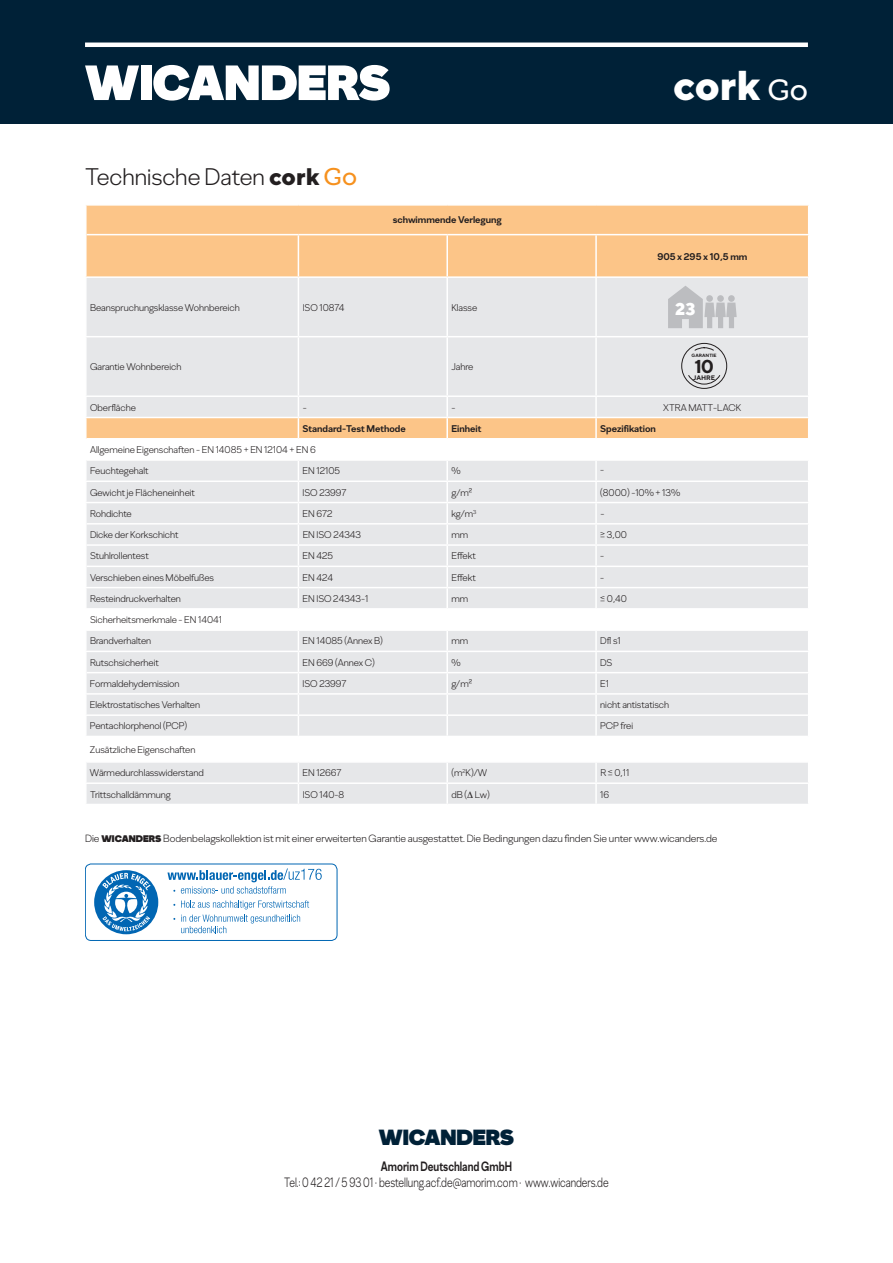
<style>
.page{position:relative;width:893px;height:1263px;background:#fff}
.page>*{position:absolute;margin:0;border:0;box-sizing:border-box;transform-origin:0 0}
.t1{font:54px "Amorim Sans Logo";letter-spacing:-.005em;color:#fff}
.t2{font:800 41.7px "TT Norms";color:#fff}
.t3{font:300 24px "Amorim Sans";color:#231f20}
.t4{font:24px "Amorim Sans Logo";letter-spacing:-.01em;color:#002137}
.t5{font:700 18.6px "TT Norms";color:#231f20}
.t6{font:800 16.95px "TT Norms";color:#fff}
.t7{font:300 13.5px "Amorim Sans";color:#231f20;scale:.78 1}
.t8{font:700 13.5px "Amorim Sans";color:#231f20;scale:.78 1}
.t9{font:300 10.5px "Amorim Sans";color:#231f20}
.t10{font:300 9.75px/21.3px "Amorim Sans";color:#231f20}
.t11{font:700 9.75px "Amorim Sans";color:#231f20}
.t12{font:700 6.6px "TT Norms";color:#231f20}
.t13{font:700 4.65px "TT Norms";color:#231f20}
.s1{font-family:"Museo Slab 500";font-weight:400;font-size:29.1px}
.s2{font-family:"TT Norms";font-weight:800}
.s3{font-family:"Museo Slab 500";font-weight:400;color:#f6911e}
.s4{font-family:"Amorim Sans Logo";font-weight:400}
</style>
<div class="page">
<div style="left:87px;top:206px;width:721px;height:70px;background:#fcc588"></div>
<div style="left:87px;top:278px;width:721px;height:117px;background:#e6e7e9"></div>
<hr style="left:298px;top:235px;width:1px;height:41px;background:#fff">
<hr style="left:446px;top:235px;width:2px;height:41px;background:#fff">
<hr style="left:87px;top:234px;width:211px;height:1px;background:#fff">
<hr style="left:298px;top:234px;width:149px;height:1px;background:#fff">
<hr style="left:447px;top:234px;width:149px;height:1px;background:#fff">
<hr style="left:596px;top:234px;width:213px;height:1px;background:#fff">
<hr style="left:595px;top:235px;width:2px;height:41px;background:#fff">
<hr style="left:298px;top:278px;width:1px;height:58px;background:#fff">
<hr style="left:446px;top:278px;width:2px;height:58px;background:#fff">
<hr style="left:595px;top:278px;width:2px;height:58px;background:#fff">
<hr style="left:85px;top:336px;width:213px;height:1px;background:#fff">
<hr style="left:298px;top:336px;width:149px;height:1px;background:#fff">
<hr style="left:298px;top:337px;width:1px;height:58px;background:#fff">
<hr style="left:447px;top:336px;width:149px;height:1px;background:#fff">
<hr style="left:446px;top:337px;width:2px;height:58px;background:#fff">
<hr style="left:596px;top:336px;width:213px;height:1px;background:#fff">
<hr style="left:595px;top:337px;width:2px;height:58px;background:#fff">
<svg style="left:86px;top:397px;width:723px;height:407px"></svg>
<hr style="left:298px;top:693px;width:149px;height:2px;background:#fff">
<hr style="left:447px;top:693px;width:149px;height:2px;background:#fff">
<hr style="left:596px;top:693px;width:212px;height:2px;background:#fff">
<hr style="left:85px;top:714px;width:213px;height:2px;background:#fff">
<hr style="left:85px;top:716px;width:2px;height:20px;background:#fff">
<hr style="left:298px;top:714px;width:149px;height:2px;background:#fff">
<hr style="left:447px;top:714px;width:149px;height:2px;background:#fff">
<hr style="left:596px;top:714px;width:212px;height:2px;background:#fff">
<hr style="left:85px;top:736px;width:213px;height:1px;background:#fff">
<hr style="left:298px;top:736px;width:149px;height:1px;background:#fff">
<hr style="left:447px;top:736px;width:149px;height:1px;background:#fff">
<hr style="left:596px;top:736px;width:212px;height:1px;background:#fff">
<hr style="left:87px;top:761px;width:211px;height:2px;background:#fff">
<hr style="left:298px;top:761px;width:149px;height:2px;background:#fff">
<hr style="left:447px;top:761px;width:149px;height:2px;background:#fff">
<hr style="left:596px;top:761px;width:212px;height:2px;background:#fff">
<svg style="left:668px;top:286px;width:69px;height:42px;background:#cbccce"></svg>
<svg style="left:681px;top:342px;width:47px;height:47px;background:#d4d4d6"></svg>
<div style="left:85px;top:864px;width:252px;height:77px;border:1px solid #0166b3;border-radius:6px"></div>
<svg style="left:94px;top:870px;width:64px;height:64px"></svg>
<svg style="left:167px;top:868px;width:155px;height:26px"></svg>
<svg style="left:181px;top:900px;width:128px;height:9px"></svg>
<svg style="left:181px;top:915px;width:119px;height:18px"></svg>
<div style="left:0;top:0;width:893px;height:123px;background:#002137"></div>
<hr style="left:85px;top:43px;width:723px;height:4px;background:#fff">
<h1 class="t1" style="left:85px;top:50px;width:307px">WICANDERS</h1>
<h2 class="t2" style="left:673px;top:58px;width:136px">cork <span class="s1">Go</span></h2>
<h3 class="t3" style="left:85px;top:161px;width:274px">Technische Daten <span class="s2">cork</span> <span class="s3">Go</span></h3>
<p class="t11" style="left:393px;top:214px;width:110px">schwimmende Verlegung</p>
<p class="t11" style="left:657px;top:250px;width:92px">905 x 295 x 10,5 mm</p>
<p class="t10" style="left:90px;top:296px;width:151px">Beanspruchungsklasse Wohnbereich</p>
<p class="t10" style="left:303px;top:296px;width:43px">ISO 10874</p>
<p class="t10" style="left:451px;top:296px;width:27px">Klasse</p>
<h3 class="t6" style="left:675px;top:298px;width:22px">23</h3>
<p class="t13" style="left:692px;top:352px;width:27px">GARANTIE</p>
<p class="t12" style="left:693px;top:373px;width:24px">JAHRE</p>
<h3 class="t5" style="left:694px;top:354px;width:21px">10</h3>
<p class="t10" style="left:90px;top:356px;width:93px">Garantie Wohnbereich</p>
<p class="t10" style="left:451px;top:356px;width:23px">Jahre</p>
<p class="t10" style="left:90px;top:396px;width:47px">Oberfläche</p>
<p class="t10" style="left:663px;top:396px;width:80px">XTRA MATT-LACK</p>
<p class="t11" style="left:303px;top:422px;width:105px">Standard-Test Methode</p>
<p class="t11" style="left:451px;top:422px;width:32px">Einheit</p>
<p class="t11" style="left:600px;top:422px;width:57px">Spezifikation</p>
<p class="t10" style="left:90px;top:439px;width:227px">Allgemeine Eigenschaften - EN 14085 + EN 12104 + EN 6<br>Feuchtegehalt</p>
<p class="t10" style="left:303px;top:460px;width:39px">EN 12105</p>
<p class="t10" style="left:451px;top:460px;width:11px">%</p>
<p class="t10" style="left:90px;top:481px;width:107px">Gewicht je Flächeneinheit</p>
<p class="t10" style="left:303px;top:481px;width:46px">ISO 23997</p>
<p class="t10" style="left:451px;top:481px;width:22px">g/m²</p>
<p class="t10" style="left:600px;top:481px;width:81px">(8000) -10% + 13%</p>
<p class="t10" style="left:90px;top:503px;width:43px">Rohdichte</p>
<p class="t10" style="left:303px;top:503px;width:31px">EN 672</p>
<p class="t10" style="left:451px;top:503px;width:27px">kg/m<sup>3</sup></p>
<p class="t10" style="left:600px;top:503px;width:6px">-</p>
<p class="t10" style="left:90px;top:524px;width:90px">Dicke der Korkschicht</p>
<p class="t10" style="left:303px;top:524px;width:60px">EN ISO 24343</p>
<p class="t10" style="left:451px;top:524px;width:18px">mm</p>
<p class="t10" style="left:600px;top:524px;width:28px">≥ 3,00</p>
<p class="t10" style="left:90px;top:545px;width:60px">Stuhlrollentest</p>
<p class="t10" style="left:303px;top:545px;width:32px">EN 425</p>
<p class="t10" style="left:451px;top:545px;width:26px">Effekt</p>
<p class="t10" style="left:600px;top:545px;width:6px">-</p>
<p class="t10" style="left:90px;top:566px;width:125px">Verschieben eines Möbelfußes</p>
<p class="t10" style="left:303px;top:566px;width:32px">EN 424</p>
<p class="t10" style="left:451px;top:566px;width:26px">Effekt</p>
<p class="t10" style="left:90px;top:588px;width:92px">Resteindruckverhalten</p>
<p class="t10" style="left:303px;top:588px;width:67px">EN ISO 24343-1</p>
<p class="t10" style="left:451px;top:588px;width:18px">mm</p>
<p class="t10" style="left:600px;top:588px;width:28px">≤ 0,40</p>
<p class="t10" style="left:90px;top:609px;width:134px">Sicherheitsmerkmale - EN 14041<br>Brandverhalten</p>
<p class="t10" style="left:303px;top:630px;width:82px">EN 14085 (Annex B)</p>
<p class="t10" style="left:451px;top:630px;width:18px">mm</p>
<p class="t10" style="left:600px;top:630px;width:22px">Dfl s1</p>
<p class="t10" style="left:90px;top:651px;width:71px">Rutschsicherheit</p>
<p class="t10" style="left:303px;top:651px;width:74px">EN 669 (Annex C)</p>
<p class="t10" style="left:451px;top:651px;width:11px">%</p>
<p class="t10" style="left:600px;top:651px;width:14px">DS</p>
<p class="t10" style="left:90px;top:673px;width:91px">Formaldehydemission</p>
<p class="t10" style="left:303px;top:673px;width:46px">ISO 23997</p>
<p class="t10" style="left:451px;top:673px;width:22px">g/m²</p>
<p class="t10" style="left:600px;top:673px;width:10px">E1</p>
<p class="t10" style="left:90px;top:694px;width:112px">Elektrostatisches Verhalten</p>
<p class="t10" style="left:600px;top:694px;width:70px">nicht antistatisch</p>
<p class="t10" style="left:90px;top:715px;width:99px">Pentachlorphenol (PCP)</p>
<p class="t10" style="left:600px;top:715px;width:34px">PCP frei</p>
<p class="t10" style="left:90px;top:739px;width:107px">Zusätzliche Eigenschaften</p>
<p class="t10" style="left:90px;top:762px;width:115px">Wärmedurchlasswiderstand</p>
<p class="t10" style="left:303px;top:762px;width:40px">EN 12667</p>
<p class="t10" style="left:451px;top:762px;width:37px">(m<sup>2</sup>K)/W</p>
<p class="t10" style="left:600px;top:762px;width:30px">R ≤ 0,11</p>
<p class="t10" style="left:90px;top:783px;width:82px">Trittschalldämmung</p>
<p class="t10" style="left:303px;top:783px;width:43px">ISO 140-8</p>
<p class="t10" style="left:451px;top:783px;width:40px">dB (∆ Lw)</p>
<p class="t10" style="left:600px;top:783px;width:10px">16</p>
<p class="t9" style="left:85px;top:831px;width:634px">Die <span class="s4">WICANDERS</span> Bodenbelagskollektion ist mit einer erweiterten Garantie ausgestattet. Die Bedingungen dazu finden Sie unter www.wicanders.de</p>
<h3 class="t4" style="left:379px;top:1123px;width:137px">WICANDERS</h3>
<h3 class="t8" style="left:381px;top:1158px;width:170px">Amorim Deutschland GmbH</h3>
<h3 class="t7" style="left:284px;top:1174px;width:417px">Tel.: 0 42 21 / 5 93 01 · bestellung.acf.de@amorim.com · www.wicanders.de</h3>
</div>
